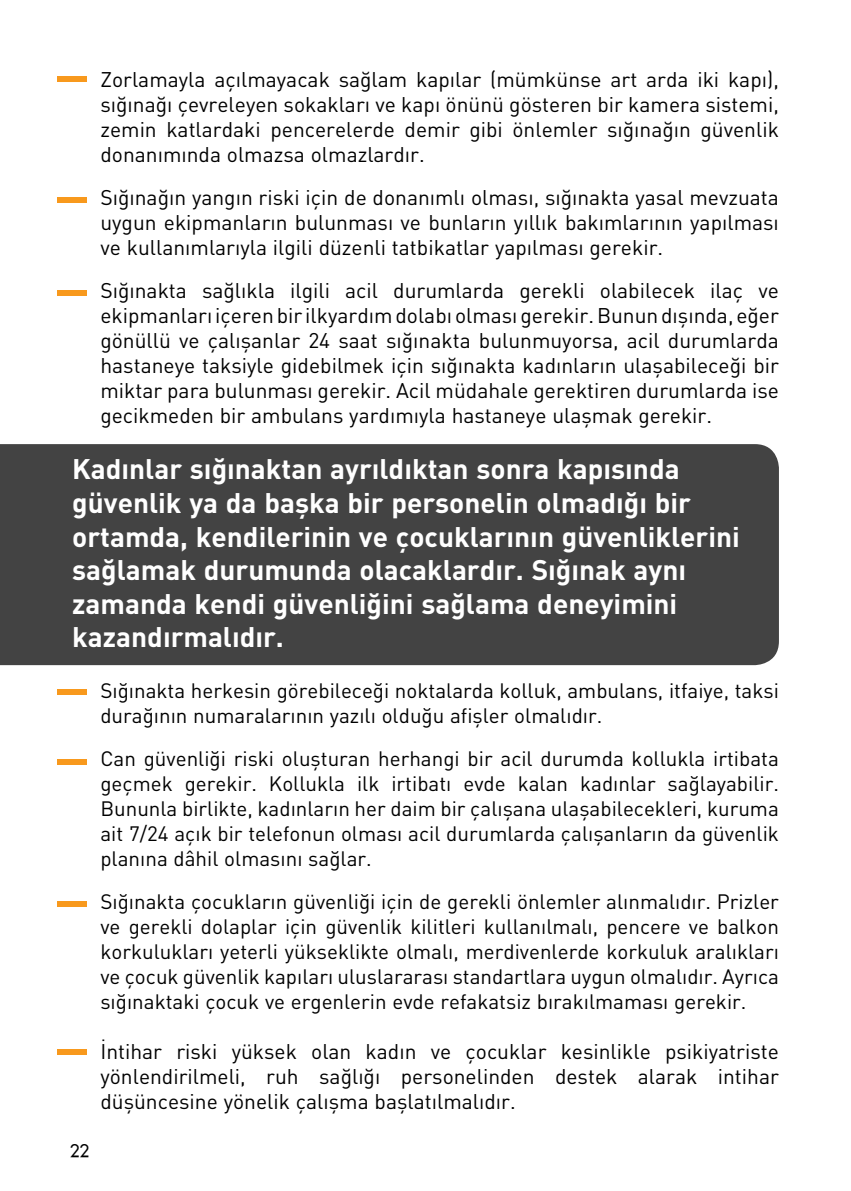
<style>
.page{position:relative;width:851px;height:1191px;background:#fff}
.page>*{position:absolute;margin:0;border:0;box-sizing:border-box;transform-origin:0 0}
.t1{font:700 28px/33.6px "DIN";color:#fff}
.t2{font:21px/25px "DIN";color:#000;text-align:justify}
.t3{font:20.6px/25px "DIN";color:#000;text-align:justify}
.t4{font:17px "Futura";color:#000}
</style>
<div class="page">
<svg style="left:57px;top:77px;width:30px;height:5px"></svg>
<svg style="left:57px;top:197px;width:30px;height:6px"></svg>
<svg style="left:57px;top:290px;width:30px;height:6px"></svg>
<svg style="left:57px;top:689px;width:30px;height:6px"></svg>
<svg style="left:57px;top:759px;width:30px;height:5px"></svg>
<svg style="left:57px;top:901px;width:30px;height:5px"></svg>
<svg style="left:57px;top:1049px;width:30px;height:5px"></svg>
<div style="left:0;top:444px;width:778px;height:221px;background:#434343"></div>
<p class="t2" style="left:100px;top:66px;width:680px">Zorlamayla açılmayacak sağlam kapılar (mümkünse art arda iki kapı), sığınağı çevreleyen sokakları ve kapı önünü gösteren bir kamera sistemi, zemin katlardaki pencerelerde demir gibi önlemler sığınağın güvenlik donanımında olmazsa olmazlardır.</p>
<p class="t2" style="left:100px;top:184px;width:680px">Sığınağın yangın riski için de donanımlı olması, sığınakta yasal mevzuata uygun ekipmanların bulunması ve bunların yıllık bakımlarının yapılması ve kullanımlarıyla ilgili düzenli tatbikatlar yapılması gerekir.</p>
<p class="t2" style="left:100px;top:277px;width:680px">Sığınakta sağlıkla ilgili acil durumlarda gerekli olabilecek ilaç ve ekipmanları içeren bir ilkyardım dolabı olması gerekir. Bunun dışında, eğer gönüllü ve çalışanlar 24 saat sığınakta bulunmuyorsa, acil durumlarda hastaneye taksiyle gidebilmek için sığınakta kadınların ulaşabileceği bir miktar para bulunması gerekir. Acil müdahale gerektiren durumlarda ise gecikmeden bir ambulans yardımıyla hastaneye ulaşmak gerekir.</p>
<p class="t1" style="left:72px;top:451px;width:669px">Kadınlar sığınaktan ayrıldıktan sonra kapısında güvenlik ya da başka bir personelin olmadığı bir ortamda, kendilerinin ve çocuklarının güvenliklerini sağlamak durumunda olacaklardır. Sığınak aynı zamanda kendi güvenliğini sağlama deneyimini kazandırmalıdır.</p>
<p class="t3" style="left:100px;top:678px;width:680px">Sığınakta herkesin görebileceği noktalarda kolluk, ambulans, itfaiye, taksi durağının numaralarının yazılı olduğu afişler olmalıdır.</p>
<p class="t3" style="left:100px;top:746px;width:680px">Can güvenliği riski oluşturan herhangi bir acil durumda kollukla irtibata geçmek gerekir. Kollukla ilk irtibatı evde kalan kadınlar sağlayabilir.<br>Bununla birlikte, kadınların her daim bir çalışana ulaşabilecekleri, kuruma ait 7/24 açık bir telefonun olması acil durumlarda çalışanların da güvenlik planına dâhil olmasını sağlar.</p>
<p class="t3" style="left:100px;top:889px;width:680px">Sığınakta çocukların güvenliği için de gerekli önlemler alınmalıdır. Prizler ve gerekli dolaplar için güvenlik kilitleri kullanılmalı, pencere ve balkon korkulukları yeterli yükseklikte olmalı, merdivenlerde korkuluk aralıkları ve çocuk güvenlik kapıları uluslararası standartlara uygun olmalıdır. Ayrıca sığınaktaki çocuk ve ergenlerin evde refakatsiz bırakılmaması gerekir.</p>
<p class="t2" style="left:100px;top:1038px;width:680px">İntihar riski yüksek olan kadın ve çocuklar kesinlikle psikiyatriste yönlendirilmeli, ruh sağlığı personelinden destek alarak intihar düşüncesine yönelik çalışma başlatılmalıdır.</p>
<p class="t4" style="left:70px;top:1139px;width:21px">22</p>
</div>
